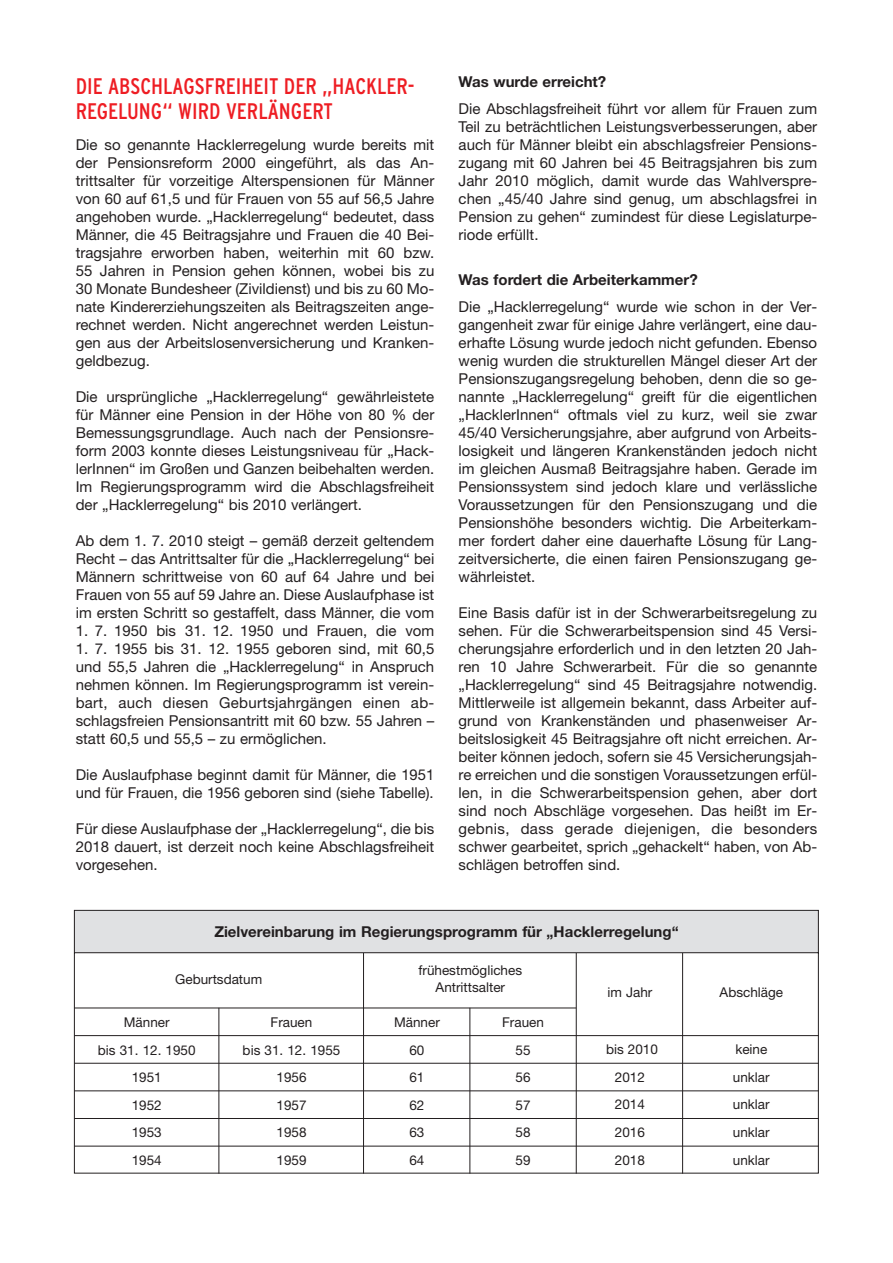
<style>
.page{position:relative;width:893px;height:1263px;background:#fff}
.page>*{position:absolute;margin:0;border:0;box-sizing:border-box;transform-origin:0 0}
.t1{font:condensed 22.5px/25.5px "Interstate";color:#ee1d23}
.t2{font:15px/18px "Helvetica Neue";color:#231f20;text-align:justify}
.t3{font:700 15px "Helvetica Neue";color:#231f20}
.t4{font:13.5px/27.6px "Helvetica Neue";color:#231f20;text-align:center}
</style>
<div class="page">
<svg style="left:73px;top:910px;width:746px;height:264px"></svg>
<hr style="left:74px;top:1008px;width:502px;height:1px;background:#231f20">
<h1 class="t1" style="left:76px;top:75px;width:340px">DIE ABSCHLAGSFREIHEIT DER „HACKLER-<br>REGELUNG“ WIRD VERLÄNGERT</h1>
<p class="t2" style="left:76px;top:137px;width:360px">Die so genannte Hacklerregelung wurde bereits mit der Pensionsreform 2000 eingeführt, als das An&shy;trittsalter für vorzeitige Alterspensionen für Männer von 60 auf 61,5 und für Frauen von 55 auf 56,5 Jahre angehoben wurde. „Hacklerregelung“ bedeutet, dass Männer, die 45 Beitragsjahre und Frauen die 40 Bei&shy;tragsjahre erworben haben, weiterhin mit 60 bzw.<br>55 Jahren in Pension gehen können, wobei bis zu 30 Monate Bundesheer (Zivildienst) und bis zu 60 Mo&shy;nate Kindererziehungszeiten als Beitragszeiten ange&shy;rechnet werden. Nicht angerechnet werden Leistun&shy;gen aus der Arbeitslosenversicherung und Kranken&shy;geldbezug.</p>
<p class="t2" style="left:76px;top:389px;width:360px">Die ursprüngliche „Hacklerregelung“ gewährleistete für Männer eine Pension in der Höhe von 80 % der Bemessungsgrundlage. Auch nach der Pensionsre&shy;form 2003 konnte dieses Leistungsniveau für „Hack&shy;lerInnen“ im Großen und Ganzen beibehalten werden.<br>Im Regierungsprogramm wird die Abschlagsfreiheit der „Hacklerregelung“ bis 2010 verlängert.</p>
<p class="t2" style="left:76px;top:533px;width:360px">Ab dem 1. 7. 2010 steigt – gemäß derzeit geltendem Recht – das Antrittsalter für die „Hacklerregelung“ bei Männern schrittweise von 60 auf 64 Jahre und bei Frauen von 55 auf 59 Jahre an. Diese Auslaufphase ist im ersten Schritt so gestaffelt, dass Männer, die vom</p>
<p class="t2" style="left:76px;top:623px;width:360px">1. 7. 1950 bis 31. 12. 1950 und Frauen, die vom</p>
<p class="t2" style="left:76px;top:641px;width:360px">1. 7. 1955 bis 31. 12. 1955 geboren sind, mit 60,5 und 55,5 Jahren die „Hacklerregelung“ in Anspruch nehmen können. Im Regierungsprogramm ist verein&shy;bart, auch diesen Geburtsjahrgängen einen ab&shy;schlagsfreien Pensionsantritt mit 60 bzw. 55 Jahren – statt 60,5 und 55,5 – zu ermöglichen.</p>
<p class="t2" style="left:76px;top:767px;width:360px">Die Auslaufphase beginnt damit für Männer, die 1951 und für Frauen, die 1956 geboren sind (siehe Tabelle).</p>
<p class="t2" style="left:76px;top:821px;width:360px">Für diese Auslaufphase der „Hacklerregelung“, die bis 2018 dauert, ist derzeit noch keine Abschlagsfreiheit vorgesehen.</p>
<p class="t3" style="left:458px;top:76px;width:149px">Was wurde erreicht?</p>
<p class="t2" style="left:458px;top:101px;width:360px">Die Abschlagsfreiheit führt vor allem für Frauen zum Teil zu beträchtlichen Leistungsverbesserungen, aber auch für Männer bleibt ein abschlagsfreier Pensions&shy;zugang mit 60 Jahren bei 45 Beitragsjahren bis zum Jahr 2010 möglich, damit wurde das Wahlverspre&shy;chen „45/40 Jahre sind genug, um abschlagsfrei in Pension zu gehen“ zumindest für diese Legislaturpe&shy;riode erfüllt.</p>
<p class="t3" style="left:458px;top:274px;width:240px">Was fordert die Arbeiterkammer?</p>
<p class="t2" style="left:458px;top:299px;width:360px">Die „Hacklerregelung“ wurde wie schon in der Ver&shy;gangenheit zwar für einige Jahre verlängert, eine dau&shy;erhafte Lösung wurde jedoch nicht gefunden. Ebenso wenig wurden die strukturellen Mängel dieser Art der Pensionszugangsregelung behoben, denn die so ge&shy;nannte „Hacklerregelung“ greift für die eigentlichen „HacklerInnen“ oftmals viel zu kurz, weil sie zwar 45/40 Versicherungsjahre, aber aufgrund von Arbeits&shy;losigkeit und längeren Krankenständen jedoch nicht im gleichen Ausmaß Beitragsjahre haben. Gerade im Pensionssystem sind jedoch klare und verlässliche Voraussetzungen für den Pensionszugang und die Pensionshöhe besonders wichtig. Die Arbeiterkam&shy;mer fordert daher eine dauerhafte Lösung für Lang&shy;zeitversicherte, die einen fairen Pensionszugang ge&shy;währleistet.</p>
<p class="t2" style="left:458px;top:605px;width:360px">Eine Basis dafür ist in der Schwerarbeitsregelung zu sehen. Für die Schwerarbeitspension sind 45 Versi&shy;cherungsjahre erforderlich und in den letzten 20 Jah&shy;ren 10 Jahre Schwerarbeit. Für die so genannte „Hacklerregelung“ sind 45 Beitragsjahre notwendig.<br>Mittlerweile ist allgemein bekannt, dass Arbeiter auf&shy;grund von Krankenständen und phasenweiser Ar&shy;beitslosigkeit 45 Beitragsjahre oft nicht erreichen. Ar&shy;beiter können jedoch, sofern sie 45 Versicherungsjah&shy;re erreichen und die sonstigen Voraussetzungen erfül&shy;len, in die Schwerarbeitspension gehen, aber dort sind noch Abschläge vorgesehen. Das heißt im Er&shy;gebnis, dass gerade diejenigen, die besonders schwer gearbeitet, sprich „gehackelt“ haben, von Ab&shy;schlägen betroffen sind.</p>
<p class="t3" style="left:214px;top:927px;width:465px">Zielvereinbarung im Regierungsprogramm für „Hacklerregelung“</p>
<p class="t4" style="left:175px;top:966px;width:89px">Geburtsdatum</p>
<p class="t4" style="left:418px;top:964px;width:105px;line-height:16.5px">frühestmögliches<br>Antrittsalter</p>
<p class="t4" style="left:98px;top:1010px;width:99px">Männer<br>bis 31. 12. 1950<br>1951<br>1952<br>1953<br>1954</p>
<p class="t4" style="left:243px;top:1010px;width:99px">Frauen<br>bis 31. 12. 1955<br>1956<br>1957<br>1958<br>1959</p>
<p class="t4" style="left:394px;top:1010px;width:47px">Männer<br>60<br>61<br>62<br>63<br>64</p>
<p class="t4" style="left:502px;top:1010px;width:43px">Frauen<br>55<br>56<br>57<br>58<br>59</p>
<p class="t4" style="left:607px;top:980px;width:46px">im Jahr</p>
<p class="t4" style="left:719px;top:980px;width:65px">Abschläge</p>
<p class="t4" style="left:606px;top:1037px;width:53px">bis 2010<br>2012<br>2014<br>2016<br>2018</p>
<p class="t4" style="left:733px;top:1037px;width:38px;text-align:left">keine unklar unklar unklar unklar</p>
</div>
